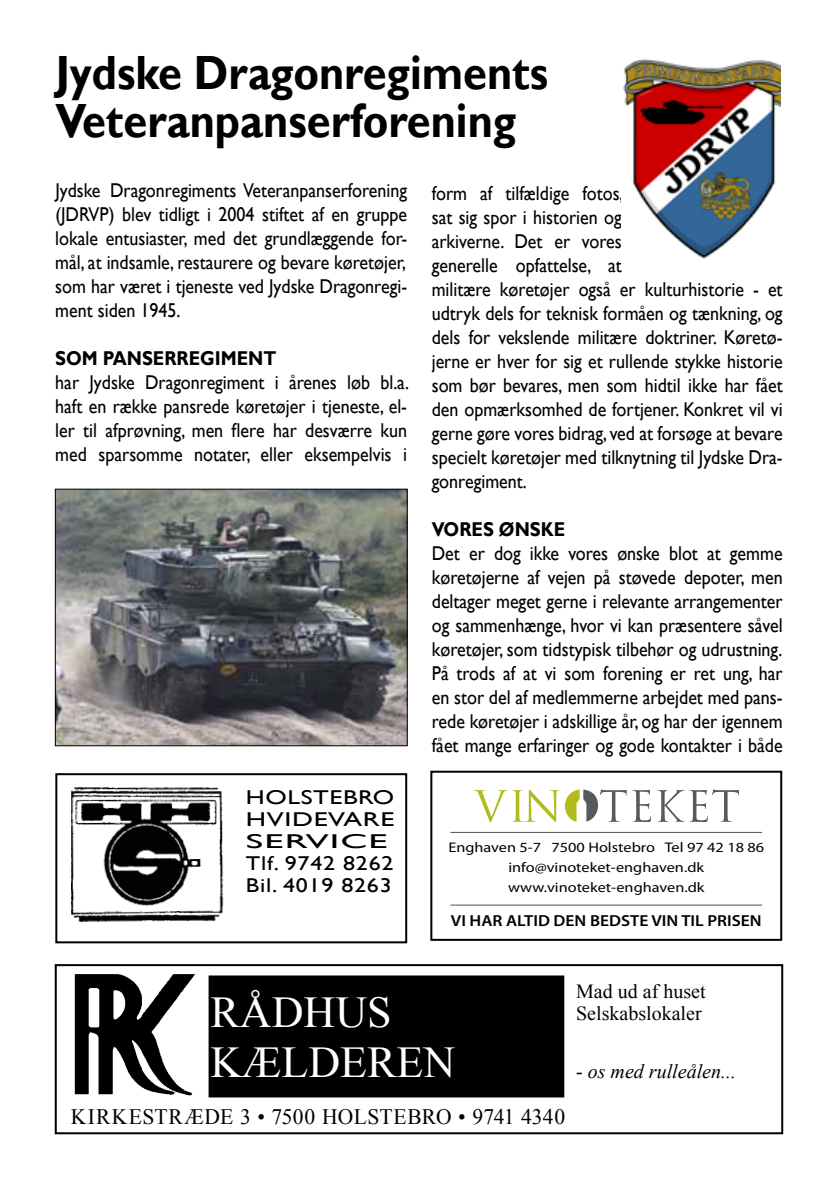
<style>
.page{position:relative;width:840px;height:1191px;background:#fff}
.page>*{position:absolute;margin:0;border:0;box-sizing:border-box;transform-origin:0 0}
.t1{font:700 48px/48px "Gill Sans";color:#000;scale:.9 1}
.t2{font:44px/50px "Times New Roman";color:#fff}
.t3{font:22px "Times New Roman";letter-spacing:.025em;color:#000}
.t4{font:20px/24px "Gill Sans";color:#000;text-align:justify;scale:.9 1}
.t5{font:20px/22px "Gill Sans";letter-spacing:.03em;color:#000;scale:1.3 1}
.t6{font:20px/22px "Times New Roman";color:#000}
.t7{font:700 20px "Gill Sans";color:#000;scale:.9 1}
.t8{font:italic 20px "Times New Roman";color:#000}
.t9{font:600 16px "Myriad Pro";color:#000;scale:1.09 1}
.t10{font:14px/20px "Myriad Pro";color:#000;text-align:center;scale:1.16 1}
</style>
<div class="page">
<div style="left:55px;top:964px;width:727px;height:170px;border:2px solid #000"></div>
<img style="left:74px;top:974px;width:122px;height:122px">
<div style="left:209px;top:976px;width:354px;height:120px;background:#000"></div>
<div style="left:208px;top:975px;width:356px;height:122px;border:2px solid #000"></div>
<img style="left:71px;top:787px;width:153px;height:136px">
<svg style="left:450px;top:789px;width:313px;height:117px"></svg>
<hr style="left:450px;top:832px;width:311px;height:1px;background:#4d4d4f">
<hr style="left:450px;top:904px;width:311px;height:1px;background:#4d4d4f">
<div style="left:430px;top:770px;width:351px;height:171px;border:2px solid #000"></div>
<div style="left:55px;top:773px;width:352px;height:170px;border:2px solid #000"></div>
<img style="left:623px;top:59px;width:157px;height:200px">
<img style="left:57px;top:490px;width:348px;height:254px">
<div style="left:55px;top:488px;width:352px;height:258px;border:1px solid #000"></div>
<h1 class="t1" style="left:55px;top:50px;width:549px">Jydske Dragonregiments<br>Veteranpanserforening</h1>
<p class="t4" style="left:55px;top:179px;width:392px">Jydske Dragonregiments Veteranpanserforening (JDRVP) blev tidligt i 2004 stiftet af en gruppe lokale entusiaster, med det grundlæggende for&shy;mål, at indsamle, restaurere og bevare køretøjer, som har været i tjeneste ved Jydske Dragonregi&shy;ment siden 1945.</p>
<p class="t7" style="left:55px;top:346px;width:247px">SOM PANSERREGIMENT</p>
<p class="t4" style="left:55px;top:371px;width:394px">har Jydske Dragonregiment i årenes løb bl.a. haft en række pansrede køretøjer i tjeneste, el&shy;ler til afprøvning, men flere har desværre kun med sparsomme notater, eller eksempelvis i</p>
<p class="t5" style="left:246px;top:786px;width:116px">HOLSTEBRO<br>HVIDEVARE<br>SERVICE<br>Tlf. 9742 8262<br>Bil. 4019 8263</p>
<p class="t4" style="left:431px;top:182px;width:391px;text-align:left">form af tilfældige fotos,<br>sat sig spor i historien og<br>arkiverne. Det er vores<br>generelle opfattelse, at<br>militære køretøjer også er kulturhistorie - et udtryk dels for teknisk formåen og tænkning, og dels for vekslende militære doktriner. Køretø&shy;jerne er hver for sig et rullende stykke historie som bør bevares, men som hidtil ikke har fået den opmærksomhed de fortjener. Konkret vil vi gerne gøre vores bidrag, ved at forsøge at bevare specielt køretøjer med tilknytning til Jydske Dra&shy;gonregiment.</p>
<p class="t7" style="left:431px;top:517px;width:149px">VORES ØNSKE</p>
<p class="t4" style="left:431px;top:542px;width:391px">Det er dog ikke vores ønske blot at gemme køretøjerne af vejen på støvede depoter, men deltager meget gerne i relevante arrangementer og sammenhænge, hvor vi kan præsentere såvel køretøjer, som tidstypisk tilbehør og udrustning.<br>På trods af at vi som forening er ret ung, har en stor del af medlemmerne arbejdet med pans&shy;rede køretøjer i adskillige år, og har der igennem fået mange erfaringer og gode kontakter i både</p>
<p class="t10" style="left:448px;top:837px;width:273px">Enghaven 5-7 7500 Holstebro Tel 97 42 18 86 info@vinoteket-enghaven.dk www.vinoteket-enghaven.dk</p>
<p class="t9" style="left:450px;top:910px;width:286px">VI HAR ALTID DEN BEDSTE VIN TIL PRISEN</p>
<h2 class="t2" style="left:210px;top:986px;width:246px">RÅDHUS<br>KÆLDEREN</h2>
<p class="t3" style="left:71px;top:1101px;width:495px">KIRKESTRÆDE 3 • 7500 HOLSTEBRO • 9741 4340</p>
<p class="t6" style="left:575px;top:979px;width:131px">Mad ud af huset<br>Selskabslokaler</p>
<p class="t8" style="left:575px;top:1057px;width:161px">- os med rulleålen...</p>
</div>
